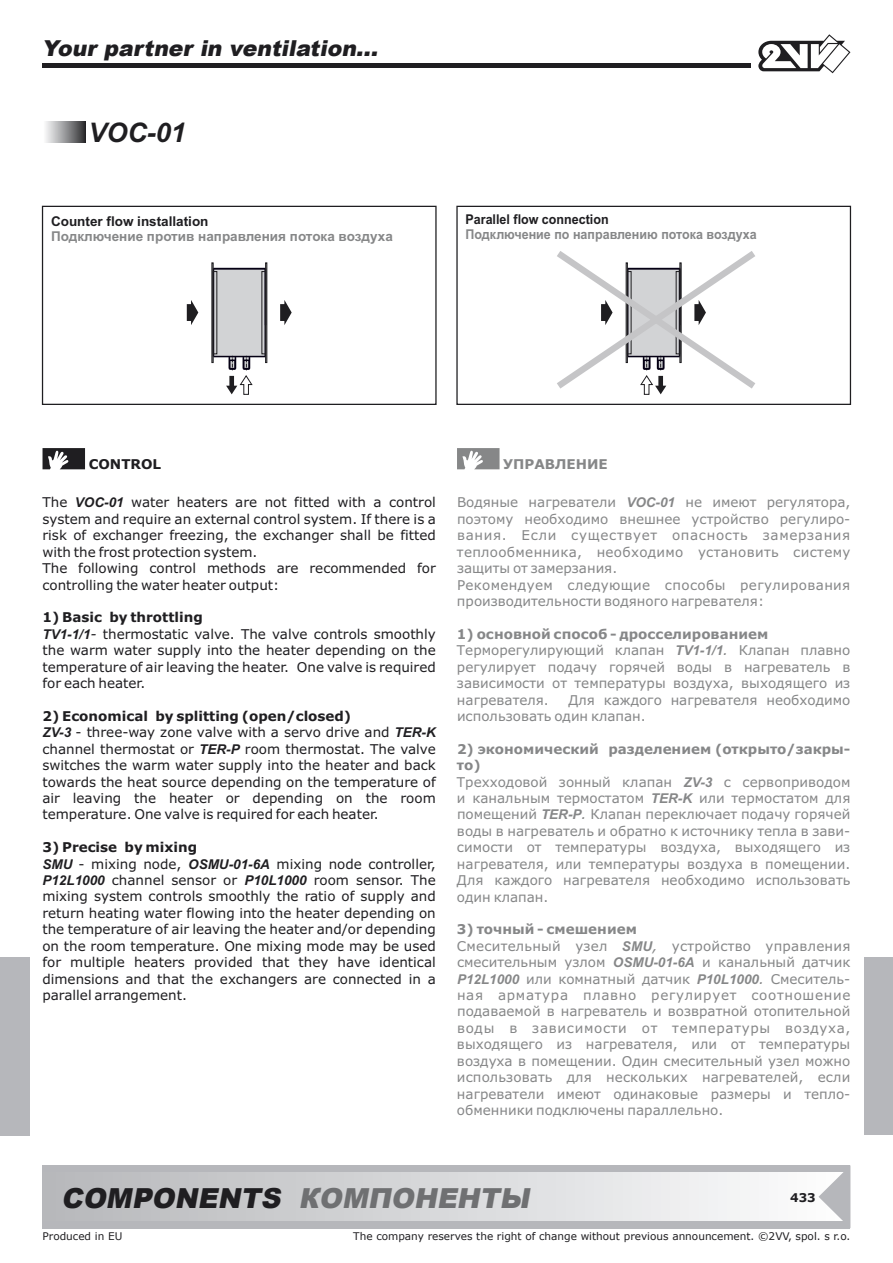
<style>
.page{position:relative;width:893px;height:1263px;background:#fff}
.page>*{position:absolute;margin:0;border:0;box-sizing:border-box;transform-origin:0 0}
.t1{font:italic 900 27.6px "Arial";color:#1f1e21}
.t2{font:italic 700 27px "Arial";color:#1f1e21}
.t3{font:italic 900 27px "Arial";color:#6f7072}
.t4{font:italic 900 27px "Arial";color:#1f1e21}
.t5{font:italic 900 21.9px "Arial";color:#1f1e21}
.t6{font:italic 900 21px "Arial";color:#1f1e21}
.t7{font:13.5px/16.4px "Verdana";color:#1f1e21}
.t8{font:13.5px/16.4px "Verdana";color:#868788}
.t9{font:13.5px/16.5px "Verdana";letter-spacing:.025em;color:#868788}
.t10{font:700 13.5px "Arial";color:#868788}
.t11{font:700 13.5px "Arial";color:#868788;scale:.93 1}
.t12{font:700 13.5px "Arial";color:#1f1e21}
.t13{font:700 13.5px "Arial";color:#1f1e21;scale:.93 1}
.t14{font:700 13.5px "Verdana";color:#868788}
.t15{font:700 13.5px "Verdana";color:#1f1e21}
.t16{font:italic 700 13.5px "Arial";color:#1f1e21}
.t17{font:italic 700 13.5px "Arial";color:#868788}
.t18{font:700 12px "Verdana";color:#1f1e21}
.t19{font:10.5px "Verdana";color:#1f1e21}
.s1{font-weight:700}
.s2{font-family:"Arial";font-weight:700;font-style:italic}
.s3{font-style:italic}
.s4{color:#6f7072}
</style>
<div class="page">
<svg style="left:43px;top:448px;width:42px;height:21px"></svg>
<svg style="left:457px;top:448px;width:43px;height:21px"></svg>
<div style="left:42px;top:206px;width:395px;height:199px;border:1px solid #1f1e21"></div>
<div style="left:456px;top:206px;width:395px;height:199px;border:1px solid #1f1e21"></div>
<div style="left:213px;top:269px;width:52px;height:87px;background:#d2d3d5"></div>
<hr style="left:213px;top:356px;width:53px;height:1px;background:#050014">
<hr style="left:213px;top:268px;width:53px;height:1px;background:#050014">
<svg style="left:187px;top:300px;width:11px;height:25px"></svg>
<svg style="left:280px;top:300px;width:12px;height:25px"></svg>
<div style="left:211px;top:262px;width:3px;height:101px;border:1px solid #1f1e21"></div>
<div style="left:213px;top:271px;width:4px;height:83px;border:1px solid #1f1e21"></div>
<hr style="left:264px;top:268px;width:2px;height:89px;background:#050014">
<div style="left:265px;top:262px;width:2px;height:101px;border:1px solid #1f1e21"></div>
<div style="left:261px;top:271px;width:5px;height:83px;border:1px solid #1f1e21"></div>
<svg style="left:226px;top:357px;width:27px;height:38px"></svg>
<svg style="left:557px;top:251px;width:198px;height:144px"></svg>
<div style="left:0;top:957px;width:30px;height:178px;background:#b6b7bb"></div>
<div style="left:43px;top:121px;width:42px;height:22px;background:linear-gradient(to right,#fff,#39393c)"></div>
<div style="left:864px;top:957px;width:29px;height:177px;background:#b6b7bb"></div>
<svg style="left:758px;top:34px;width:92px;height:40px"></svg>
<hr style="left:43px;top:64px;width:708px;height:4px;background:#1f1e21">
<div style="left:43px;top:1165px;width:807px;height:63px;background:#b6b7bb"></div>
<div style="left:43px;top:1173px;width:807px;height:48px;background:linear-gradient(to right,#b6b7ba,#fdfdfe)"></div>
<svg style="left:818px;top:1172px;width:32px;height:57px"></svg>
<h3 class="t6" style="left:43px;top:33px;width:332px">Yourpartnerinventilation...</h3>
<h3 class="t5" style="left:42px;top:32px;width:343px">Your partner in ventilation...</h3>
<h2 class="t2" style="left:88px;top:114px;width:99px">VOC-01</h2>
<p class="t12" style="left:51px;top:212px;width:159px">Counter flow installation</p>
<p class="t10" style="left:51px;top:227px;width:343px">Подключение против направления потока воздуха</p>
<p class="t13" style="left:465px;top:210px;width:155px">Parallel flow connection</p>
<p class="t11" style="left:465px;top:225px;width:315px">Подключение по направлению потока воздуха</p>
<p class="t15" style="left:89px;top:454px;width:74px">CONTROL</p>
<p class="t7" style="left:42px;top:494px;width:395px;text-align:justify;text-indent:89px">water heaters are not fitted with a control system and require an external control system. If there is a risk of exchanger freezing, the exchanger shall be fitted with the frost protection system.</p>
<p class="t7" style="left:43px;top:494px;width:26px">The</p>
<p class="t16" style="left:75px;top:493px;width:50px">VOC-01</p>
<p class="t7" style="left:42px;top:560px;width:395px">The following control methods are recommended for controlling the water heater output:</p>
<p class="t7" style="left:42px;top:609px;width:395px"><span class="s1">1) Basic by throttling<br></span><span class="s2">TV1-1/1</span><span class="s3">-</span> thermostatic valve. The valve controls smoothly the warm water supply into the heater depending on the temperature of air leaving the heater. One valve is required for each heater.</p>
<p class="t7" style="left:42px;top:708px;width:395px"><span class="s1">2) Economical by splitting (open/closed)<br></span><span class="s2">ZV-3</span> - three-way zone valve with a servo drive and <span class="s2">TER-K </span>channel thermostat or <span class="s2">TER-P</span> room thermostat. The valve switches the warm water supply into the heater and back towards the heat source depending on the temperature of air leaving the heater or depending on the room temperature. One valve is required for each heater.</p>
<p class="t7" style="left:42px;top:839px;width:395px"><span class="s1">3) Precise by mixing<br></span><span class="s2">SMU</span> - mixing node, <span class="s2">OSMU-01-6A</span> mixing node controller, <span class="s2">P12L1000</span> channel sensor or <span class="s2">P10L1000</span> room sensor. The mixing system controls smoothly the ratio of supply and return heating water flowing into the heater depending on the temperature of air leaving the heater and/or depending on the room temperature. One mixing mode may be used for multiple heaters provided that they have identical dimensions and that the exchangers are connected in a parallel arrangement.</p>
<p class="t14" style="left:503px;top:454px;width:106px">УПРАВЛЕНИЕ</p>
<p class="t8" style="left:457px;top:494px;width:161px">Водяные нагреватели</p>
<p class="t17" style="left:626px;top:493px;width:50px">VOC-01</p>
<p class="t9" style="left:457px;top:494px;width:395px;text-indent:228px">не имеют регулятора, поэтому необходимо внешнее устройство регулиро&shy;вания. Если существует опасность замерзания теплообменника, необходимо установить систему защиты от замерзания.<br>Рекомендуем следующие способы регулирования производительности водяного нагревателя:</p>
<p class="t8" style="left:457px;top:626px;width:395px"><span class="s1">1) основной способ - дросселированием </span>Терморегулирующий клапан <span class="s2">TV1-1/1</span><span class="s3">.</span> Клапан плавно регулирует подачу горячей воды в нагреватель в зависимости от температуры воздуха, выходящего из нагревателя.</p>
<p class="t8" style="left:457px;top:691px;width:395px;text-indent:111px">Для каждого нагревателя необходимо использовать один клапан.</p>
<p class="t8" style="left:457px;top:741px;width:395px"><span class="s1">2) экономический разделением (открыто/закры&shy;то)<br></span>Трехходовой зонный клапан <span class="s2">ZV-3</span> с сервоприводом и канальным термостатом <span class="s2">TER-K</span> или термостатом для помещений <span class="s2">TER-P</span><span class="s3">.</span> Клапан переключает подачу горячей воды в нагреватель и обратно к источнику тепла в зави&shy;симости от температуры воздуха, выходящего из нагревателя, или температуры воздуха в помещении.<br>Для каждого нагревателя необходимо использовать один клапан.</p>
<p class="t8" style="left:457px;top:921px;width:395px"><span class="s1">3) точный - смешением<br></span>Смесительный узел <span class="s2">SMU</span><span class="s3">,</span> устройство управления смесительным узлом <span class="s2">OSMU-01-6A</span> и канальный датчик <span class="s2">P12L1000</span> или комнатный датчик <span class="s2">P10L1000</span><span class="s3">.</span> Смеситель&shy;ная арматура плавно регулирует соотношение подаваемой в нагреватель и возвратной отопительной воды в зависимости от температуры воздуха, выходящего из нагревателя, или от температуры воздуха в помещении. Один смесительный узел можно использовать для нескольких нагревателей, если нагреватели имеют одинаковые размеры и тепло&shy;обменники подключены параллельно.</p>
<h2 class="t4" style="left:65px;top:1177px;width:30px">C</h2>
<h2 class="t3" style="left:387px;top:1177px;width:145px">ОНЕНТЫ</h2>
<p class="t18" style="left:799px;top:1188px;width:19px">81</p>
<h1 class="t1" style="left:61px;top:1178px;width:476px">COMPONENTS <span class="s4">КОМПОНЕНТЫ</span></h1>
<p class="t18" style="left:790px;top:1189px;width:27px">433</p>
<p class="t19" style="left:43px;top:1229px;width:81px">Produced in EU</p>
<p class="t19" style="left:353px;top:1229px;width:499px">The company reserves the right of change without previous announcement. ©2VV, spol. s r.o.</p>
</div>
